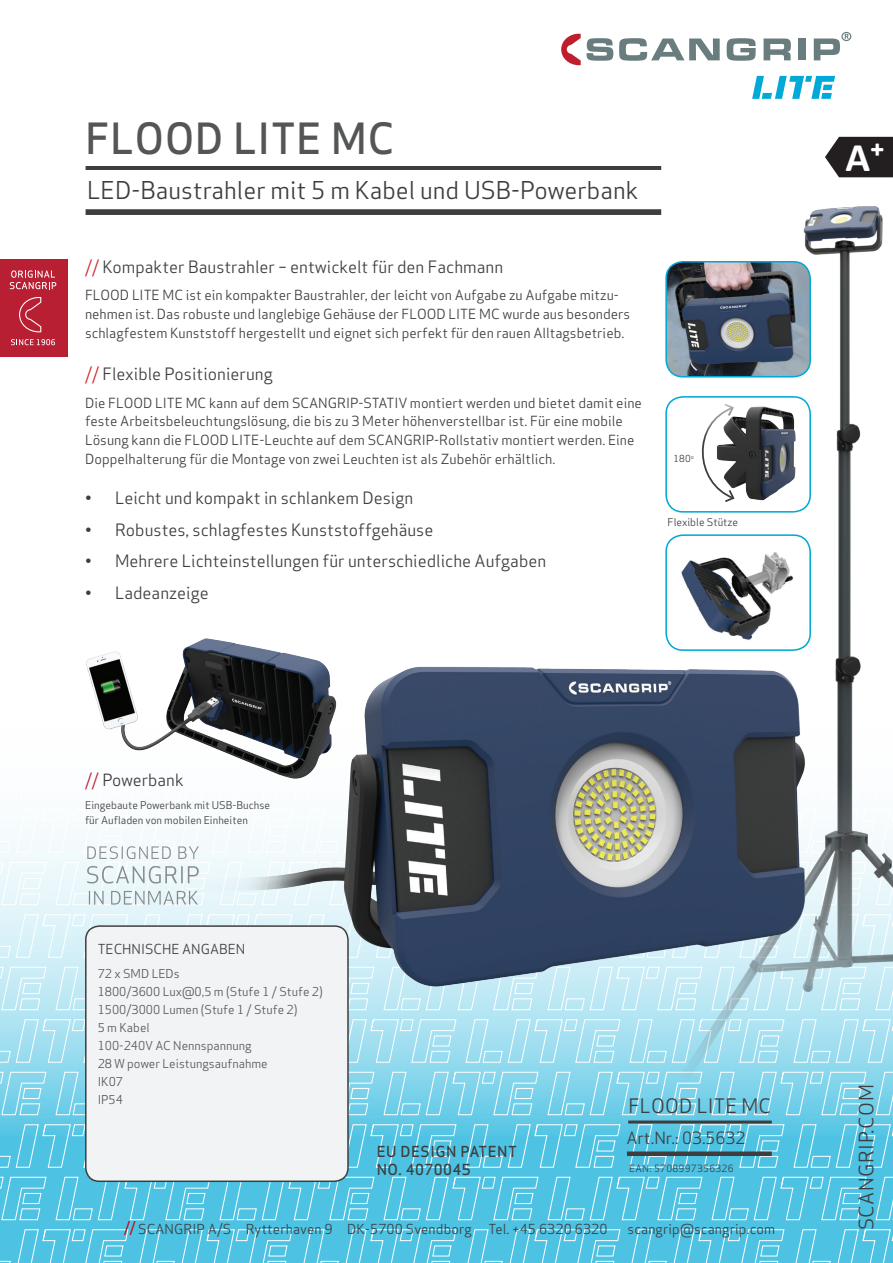
<style>
.page{position:relative;width:893px;height:1263px;background:#fff}
.page>*{position:absolute;margin:0;border:0;box-sizing:border-box;transform-origin:0 0}
.t1{font:500 42px "Apex Sans";letter-spacing:.01em;color:#545557}
.t2{font:700 40.8px "Calibri";color:#fff}
.t3{font:24px "Apex Sans";color:#3e3e3f}
.t4{font:19.5px "Apex Sans";letter-spacing:.03em;color:#3e3e3f}
.t5{font:19.5px "Apex Sans";letter-spacing:.01em;color:#3e3e3f}
.t6{font:16.65px "Apex Sans";color:#3e3e3f}
.t7{font:16.5px "Apex Sans";color:#3e3e3f}
.t8{font:500 14.85px "Apex Sans";letter-spacing:.03em;color:#3e3e3f}
.t9{font:13.65px/18.8px "Apex Sans";color:#3e3e3f}
.t10{font:13.5px "Apex Sans";letter-spacing:.01em;color:#3e3e3f}
.vare_nr{font:12px/18px "Apex Sans";color:#57585a}
.t11{font:10.5px/15px "Apex Sans";color:#3e3e3f}
.t12{font:9.75px "Apex Sans";letter-spacing:.03em;color:#3e3e3f}
.t13{font:9.45px "Apex Sans";color:#3e3e3f}
.s1{color:#d1232a}
.s2{color:#b91f33}
</style>
<div class="page">
<svg style="left:0;top:833px;width:893px;height:430px;background:#78d0e9"></svg>
<svg style="left:124px;top:1221px;width:12px;height:14px"></svg>
<div style="left:86px;top:209px;width:575px;height:6px;background:#3e3e3f"></div>
<hr style="left:86px;top:166px;width:575px;height:4px;background:#3e3e3f">
<div style="left:0;top:259px;width:67px;height:98px;background:#b91f33"></div>
<svg style="left:10px;top:270px;width:46px;height:19px"></svg>
<svg style="left:11px;top:297px;width:44px;height:48px"></svg>
<svg style="left:830px;top:137px;width:63px;height:13px"></svg>
<svg style="left:561px;top:34px;width:20px;height:31px"></svg>
<svg style="left:587px;top:38px;width:26px;height:23px"></svg>
<svg style="left:619px;top:38px;width:101px;height:23px"></svg>
<svg style="left:727px;top:38px;width:29px;height:23px"></svg>
<svg style="left:764px;top:39px;width:27px;height:21px"></svg>
<div style="left:798px;top:39px;width:7px;height:21px;background:#697d7f"></div>
<svg style="left:814px;top:32px;width:37px;height:28px"></svg>
<svg style="left:752px;top:76px;width:83px;height:23px"></svg>
<svg style="left:89px;top:891px;width:56px;height:13px"></svg>
<svg style="left:87px;top:866px;width:58px;height:17px"></svg>
<svg style="left:87px;top:846px;width:58px;height:13px"></svg>
<div style="left:86px;top:926px;width:262px;height:255px;background:#f2f3f4;border-radius:14px"></div>
<div style="left:85px;top:925px;width:264px;height:257px;border:2px solid #3e3e3f;border-radius:14px"></div>
<div style="left:627px;top:1151px;width:145px;height:5px;background:#3e3e3f"></div>
<hr style="left:628px;top:1120px;width:144px;height:3px;background:#3e3e3f">
<img style="left:86px;top:638px;width:177px;height:113px">
<img style="left:633px;top:150px;width:260px;height:980px">
<div style="left:666px;top:397px;width:144px;height:115px;background:#fff;border-radius:17px"></div>
<img style="left:736px;top:406px;width:60px;height:95px">
<div style="left:665px;top:396px;width:146px;height:117px;border:2px solid #00a9d8;border-radius:17px"></div>
<svg style="left:701px;top:403px;width:35px;height:99px"></svg>
<img style="left:145px;top:649px;width:687px;height:359px">
<p class="t1" style="left:85px;top:101px;width:311px">FLOOD LITE MC</p>
<p class="t3" style="left:87px;top:171px;width:553px">LED-Baustrahler mit 5 m Kabel und USB-Powerbank</p>
<p class="t6" style="left:85px;top:253px;width:420px"><span class="s1">//</span> Kompakter Baustrahler – entwickelt für den Fachmann</p>
<p class="t9" style="left:85px;top:284px;width:547px">FLOOD LITE MC ist ein kompakter Baustrahler, der leicht von Aufgabe zu Aufgabe mitzu&shy;nehmen ist. Das robuste und langlebige Gehäuse der FLOOD LITE MC wurde aus besonders schlagfestem Kunststoff hergestellt und eignet sich perfekt für den rauen Alltagsbetrieb.</p>
<p class="t6" style="left:85px;top:361px;width:189px"><span class="s1">//</span> Flexible Positionierung</p>
<p class="t9" style="left:85px;top:392px;width:558px">Die FLOOD LITE MC kann auf dem SCANGRIP-STATIV montiert werden und bietet damit eine feste Arbeitsbeleuchtungslösung, die bis zu 3 Meter höhenverstellbar ist. Für eine mobile Lösung kann die FLOOD LITE-Leuchte auf dem SCANGRIP-Rollstativ montiert werden. Eine Doppelhalterung für die Montage von zwei Leuchten ist als Zubehör erhältlich.</p>
<p class="t6" style="left:85px;top:484px;width:330px">• Leicht und kompakt in schlankem Design</p>
<p class="t6" style="left:85px;top:516px;width:350px">• Robustes, schlagfestes Kunststoffgehäuse</p>
<p class="t6" style="left:85px;top:547px;width:463px">• Mehrere Lichteinstellungen für unterschiedliche Aufgaben</p>
<p class="t6" style="left:85px;top:579px;width:125px">• Ladeanzeige</p>
<p class="t13" style="left:673px;top:451px;width:22px">180<sup>o</sup></p>
<p class="t11" style="left:668px;top:513px;width:72px">Flexible Stütze</p>
<p class="t7" style="left:85px;top:766px;width:100px"><span class="s2">//</span> Powerbank</p>
<p class="t11" style="left:85px;top:796px;width:187px">Eingebaute Powerbank mit USB-Buchse für Aufladen von mobilen Einheiten</p>
<p class="t10" style="left:98px;top:938px;width:149px">TECHNISCHE ANGABEN</p>
<p class="vare_nr" style="left:98px;top:964px;width:227px">72 x SMD LEDs<br>1800/3600 Lux@0,5 m (Stufe 1 / Stufe 2)<br>1500/3000 Lumen (Stufe 1 / Stufe 2)<br>5 m Kabel<br>100-240V AC Nennspannung<br>28 W power Leistungsaufnahme<br>IK07<br>IP54</p>
<p class="t8" style="left:377px;top:1138px;width:141px">EU DESIGN PATENT</p>
<p class="t8" style="left:377px;top:1156px;width:96px">NO. 4070045</p>
<p class="t5" style="left:628px;top:1090px;width:144px">FLOOD LITE MC</p>
<p class="t6" style="left:626px;top:1125px;width:121px">Art.Nr.: 03.5632</p>
<p class="t12" style="left:629px;top:1160px;width:106px">EAN: 5708997356326</p>
<p class="t10" style="left:138px;top:1218px;width:471px">SCANGRIP A/S Rytterhaven 9 DK-5700 Svendborg Tel. +45 6320 6320</p>
<p class="t10" style="left:628px;top:1218px;width:149px">scangrip@scangrip.com</p>
<p class="t2" style="left:845px;top:131px;width:41px">A⁺</p>
<p class="t4" style="left:850px;top:1230px;width:148px;rotate:-90deg">SCANGRIP.COM</p>
</div>
